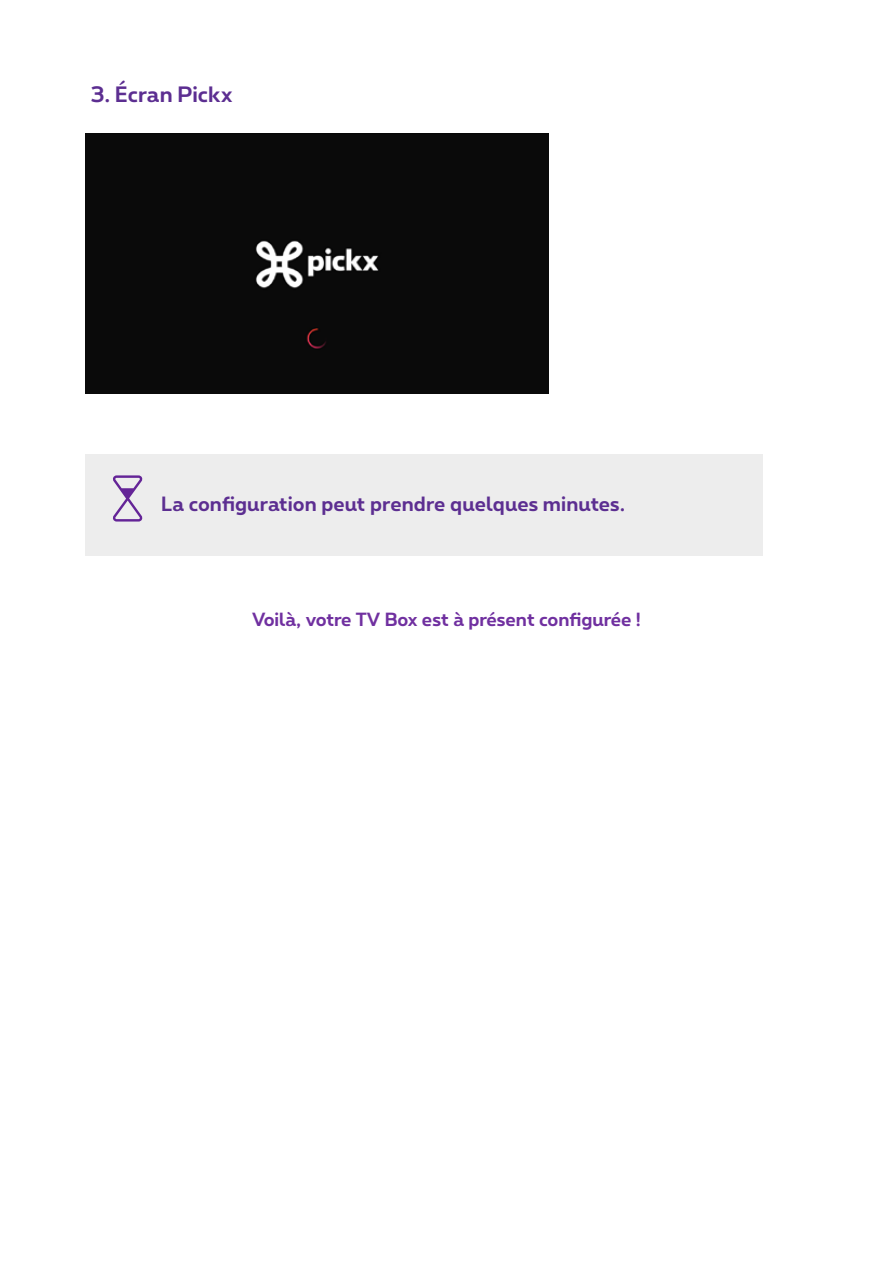
<style>
.page{position:relative;width:893px;height:1263px;background:#fff}
.page>*{position:absolute;margin:0;border:0;box-sizing:border-box;transform-origin:0 0}
.t1{font:700 21px "Proximus";color:#5c2e91}
.t2{font:700 19.5px "Proximus";letter-spacing:.005em;color:#5c2e91}
.t3{font:700 18px "Proximus";color:#7030a0}
</style>
<div class="page">
<div style="left:85px;top:133px;width:463px;height:261px;background:#0a0a0a"></div>
<div style="left:85px;top:454px;width:677px;height:102px;background:#ededed"></div>
<svg style="left:113px;top:475px;width:29px;height:46px"></svg>
<p class="t1" style="left:91px;top:79px;width:143px">3. Écran Pickx</p>
<p class="t2" style="left:161px;top:489px;width:466px">La configuration peut prendre quelques minutes.</p>
<p class="t3" style="left:252px;top:606px;width:390px">Voilà, votre TV Box est à présent configurée !</p>
</div>
